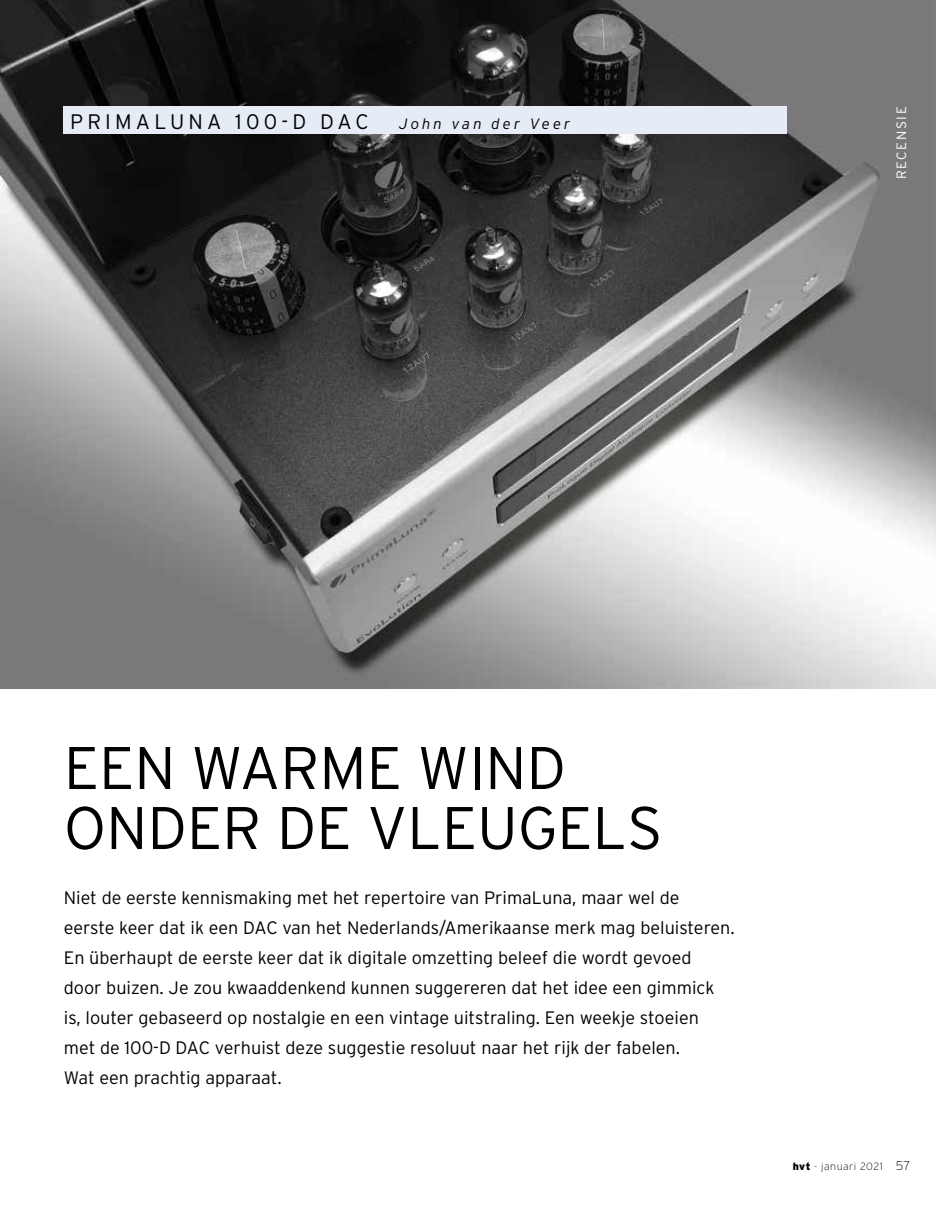
<style>
.page{position:relative;width:936px;height:1212px;background:#fff}
.page>*{position:absolute;margin:0;border:0;box-sizing:border-box;transform-origin:0 0}
.t1{font:300 60px/60px "Interstate";color:#000}
.t2{font:300 21px "Interstate";letter-spacing:.2em;color:#000}
.t3{font:300 18px/30px "Interstate";color:#000}
.t4{font:italic 300 15px "Interstate";letter-spacing:.2em;color:#000}
.t5{font:300 13.5px "Interstate";letter-spacing:.12em;color:#fff}
.t6{font:200 10.5px "Interstate";letter-spacing:.05em;color:#000}
.s1{font-weight:900}
.s2{font-size:12.75px}
</style>
<div class="page">
<img style="left:0;top:0;width:935px;height:689px">
<div style="left:64px;top:106px;width:723px;height:28px;background:#e5ecf6"></div>
<p class="t2" style="left:70px;top:108px;width:300px">PRIMALUNA 100-D DAC</p>
<p class="t4" style="left:399px;top:114px;width:172px">John van der Veer</p>
<p class="t5" style="left:893px;top:179px;width:74px;rotate:-90deg">RECENSIE</p>
<h1 class="t1" style="left:64px;top:737px;width:600px">EEN WARME WIND<br>ONDER DE VLEUGELS</h1>
<p class="t3" style="left:64px;top:883px;width:672px">Niet de eerste kennismaking met het repertoire van PrimaLuna, maar wel de<br>eerste keer dat ik een DAC van het Nederlands/Amerikaanse merk mag beluisteren.<br>En überhaupt de eerste keer dat ik digitale omzetting beleef die wordt gevoed<br>door buizen. Je zou kwaaddenkend kunnen suggereren dat het idee een gimmick is, louter gebaseerd op nostalgie en een vintage uitstraling. Een weekje stoeien met de 100-D DAC verhuist deze suggestie resoluut naar het rijk der fabelen.<br>Wat een prachtig apparaat.</p>
<p class="t6" style="left:792px;top:1160px;width:119px"><span class="s1">hvt</span> - januari 2021 <span class="s2">57</span></p>
</div>
